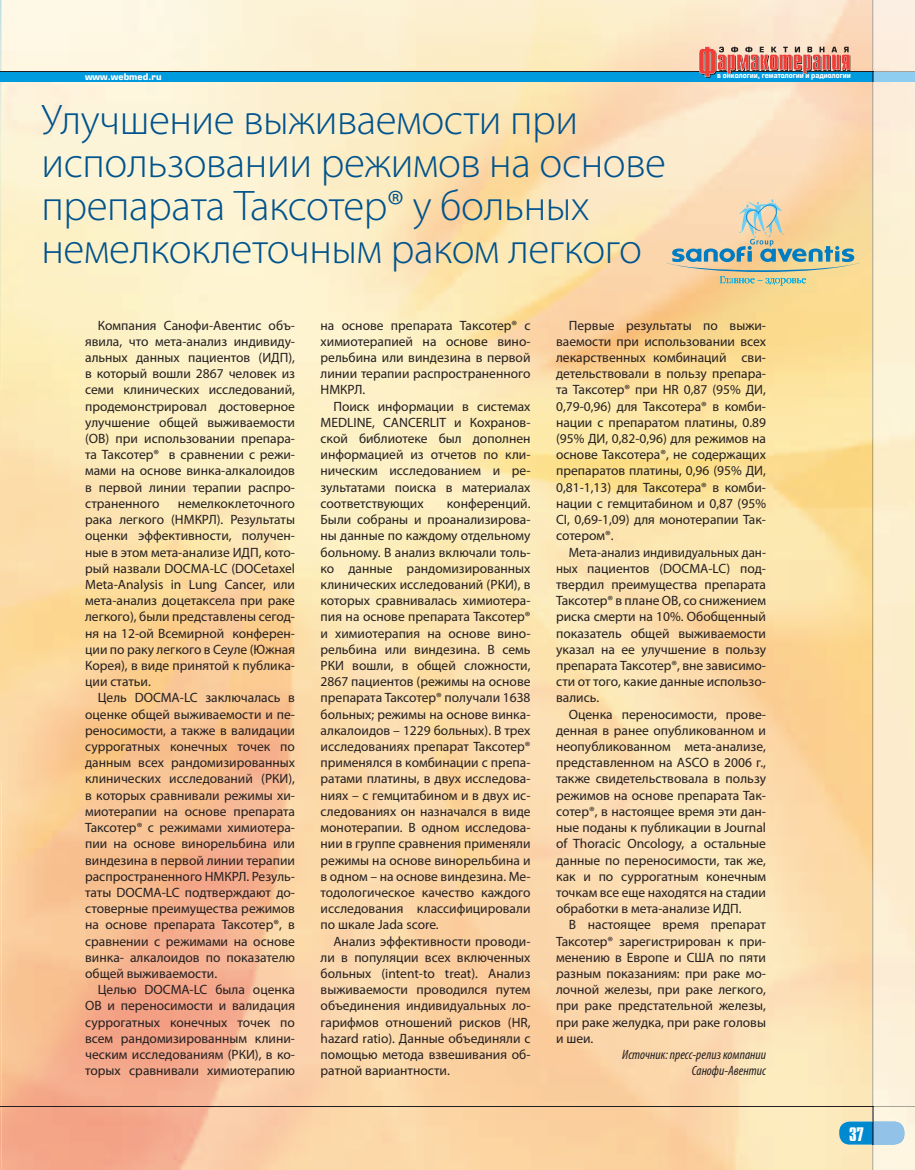
<style>
.page{position:relative;width:915px;height:1170px;background:#fff}
.page>*{position:absolute;margin:0;border:0;box-sizing:border-box;transform-origin:0 0}
.t1{font:300 43.05px/43px "Myriad Pro";letter-spacing:-.01em;color:#00538d}
.t2{font:19.5px "Star C";color:#fff}
.t3{font:13.5px/16.2px "Myriad Pro";color:#231f20;text-align:justify}
.t4{font:13.5px/16.2px "Myriad Pro";color:#231f20;text-align:justify;scale:.96 1}
.t5{font:italic condensed 13.5px/16.2px "Myriad Pro";color:#231f20;text-align:right}
.t6{font:700 9px "Europe";color:#fff}
.t7{font:700 7.5px "Europe";letter-spacing:-.01em;color:#fff;scale:.89 1}
</style>
<div class="page">
<img style="left:0;top:0;width:914px;height:1169px">
<hr style="left:0;top:71px;width:914px;height:2px;background:#231f20">
<div style="left:0;top:72px;width:914px;height:10px;background:#009bde"></div>
<div style="left:838px;top:1121px;width:66px;height:23px;background:#0089cf;border-radius:11px"></div>
<svg style="left:698px;top:46px;width:152px;height:32px"></svg>
<hr style="left:0;top:1105px;width:914px;height:1px;background:#231f20">
<div style="left:872px;top:72px;width:42px;height:10px;background:#8fcdf0"></div>
<img style="left:872px;top:0;width:1px;height:1169px">
<svg style="left:872px;top:1105px;width:32px;height:39px"></svg>
<svg style="left:665px;top:199px;width:194px;height:86px;background:#d8cba6"></svg>
<p class="t6" style="left:85px;top:71px;width:78px">www.webmed.ru</p>
<p class="t7" style="left:717px;top:71px;width:151px">в онкологии, гематологии и радиологии</p>
<h1 class="t1" style="left:41px;top:97px;width:625px">Улучшение выживаемости при использовании режимов на основе препарата Таксотер® у больных немелкоклеточным раком легкого</h1>
<p class="t3" style="left:85px;top:317px;width:211px;text-indent:13px">Компания Санофи-Авентис объ&shy;явила, что мета-анализ индивиду&shy;альных данных пациентов (ИДП), в который вошли 2867 человек из семи клинических исследований, продемонстрировал достоверное улучшение общей выживаемости (ОВ) при использовании препара&shy;та Таксотер® в сравнении с режи&shy;мами на основе винка-алкалоидов в первой линии терапии распро&shy;страненного</p>
<p class="t3" style="left:85px;top:495px;width:211px;text-indent:93px">немелкоклеточного рака легкого (НМКРЛ). Результаты оценки эффективности, получен&shy;ные в этом мета-анализе ИДП, кото&shy;рый назвали DOCMA-LC (DOCetaxel Meta-Analysis in Lung Cancer, или мета-анализ доцетаксела при раке легкого), были представлены сегод&shy;ня на 12-ой Всемирной конферен&shy;ции по раку легкого в Сеуле (Южная Корея), в виде принятой к публика&shy;ции статьи.</p>
<p class="t3" style="left:85px;top:689px;width:211px;text-indent:13px">Цель DOCMA-LC заключалась в оценке общей выживаемости и пе&shy;реносимости, а также в валидации суррогатных конечных точек по данным всех рандомизированных клинических исследований (РКИ), в которых сравнивали режимы хи&shy;миотерапии на основе препарата Таксотер® с режимами химиотера&shy;пии на основе винорельбина или виндезина в первой линии терапии распространенного НМКРЛ. Резуль&shy;таты DOCMA-LC подтверждают до&shy;стоверные преимущества режимов на основе препарата Таксотер®, в сравнении с режимами на основе винка- алкалоидов по показателю общей выживаемости.</p>
<p class="t3" style="left:85px;top:981px;width:211px;text-indent:13px">Целью DOCMA-LC была оценка ОВ и переносимости и валидация суррогатных конечных точек по всем рандомизированным клини&shy;ческим исследованиям (РКИ), в ко&shy;торых сравнивали химиотерапию</p>
<p class="t3" style="left:320px;top:317px;width:211px">на основе препарата Таксотер® с химиотерапией на основе вино&shy;рельбина или виндезина в первой линии терапии распространенного НМКРЛ.</p>
<p class="t3" style="left:320px;top:398px;width:211px;text-indent:13px">Поиск информации в системах MEDLINE, CANCERLIT и Кохранов&shy;ской библиотеке был дополнен информацией из отчетов по кли&shy;ническим исследованием и ре&shy;зультатами поиска в материалах соответствующих</p>
<p class="t3" style="left:320px;top:495px;width:211px;text-indent:126px">конференций.<br>Были собраны и проанализирова&shy;ны данные по каждому отдельному больному. В анализ включали толь&shy;ко данные рандомизированных клинических исследований (РКИ), в которых сравнивалась химиотера&shy;пия на основе препарата Таксотер® и химиотерапия на основе вино&shy;рельбина или виндезина. В семь РКИ вошли, в общей сложности, 2867 пациентов (режимы на основе препарата Таксотер® получали 1638 больных; режимы на основе винка&shy;алкалоидов – 1229 больных). В трех исследованиях препарат Таксотер® применялся в комбинации с препа&shy;ратами платины, в двух исследова&shy;ниях – с гемцитабином и в двух ис&shy;следованиях он назначался в виде монотерапии. В одном исследова&shy;нии в группе сравнения применяли режимы на основе винорельбина и в одном – на основе виндезина. Ме&shy;тодологическое качество каждого исследования классифицировали по шкале Jada score.</p>
<p class="t3" style="left:320px;top:932px;width:211px;text-indent:13px">Анализ эффективности проводи&shy;ли в популяции всех включенных больных (intent-to treat). Анализ выживаемости проводился путем объединения индивидуальных ло&shy;гарифмов отношений рисков (HR, hazard ratio). Данные объединяли с помощью метода взвешивания об&shy;ратной вариантности.</p>
<p class="t3" style="left:556px;top:317px;width:211px;text-indent:13px">Первые результаты по выжи&shy;ваемости при использовании всех лекарственных комбинаций сви&shy;детельствовали в пользу препара&shy;та Таксотер® при HR 0,87 (95% ДИ, 0,79-0,96) для Таксотера® в комби&shy;нации с препаратом платины, 0.89 (95% ДИ, 0,82-0,96) для режимов на основе Таксотера®, не содержащих препаратов платины, 0,96 (95% ДИ, 0,81-1,13) для Таксотера® в комби&shy;нации с гемцитабином и 0,87 (95% CI, 0,69-1,09) для монотерапии Так&shy;сотером®.</p>
<p class="t4" style="left:556px;top:543px;width:220px;text-indent:13px">Мета-анализ индивидуальных дан&shy;ных пациентов (DOCMA-LC) под&shy;твердил преимущества препарата Таксотер® в плане ОВ, со снижением риска смерти на 10%. Обобщенный показатель общей выживаемости указал на ее улучшение в пользу препарата Таксотер®, вне зависимо&shy;сти от того, какие данные использо&shy;вались.</p>
<p class="t3" style="left:556px;top:705px;width:211px;text-indent:13px">Оценка переносимости, прове&shy;денная в ранее опубликованном и неопубликованном мета-анализе, представленном на ASCO в 2006 г., также свидетельствовала в пользу режимов на основе препарата Так&shy;сотер®, в настоящее время эти дан&shy;ные поданы к публикации в Journal of Thoracic Oncology, а остальные данные по переносимости, так же, как и по суррогатным конечным точкам все еще находятся на стадии обработки в мета-анализе ИДП.</p>
<p class="t3" style="left:556px;top:916px;width:211px;text-indent:13px">В настоящее время препарат Таксотер® зарегистрирован к при&shy;менению в Европе и США по пяти разным показаниям: при раке мо&shy;лочной железы, при раке легкого, при раке предстательной железы, при раке желудка, при раке головы и шеи.</p>
<p class="t5" style="left:622px;top:1046px;width:145px">Источник: пресс-релиз компании<br>Санофи-Авентис</p>
<h2 class="t2" style="left:848px;top:1123px;width:17px">37</h2>
</div>
